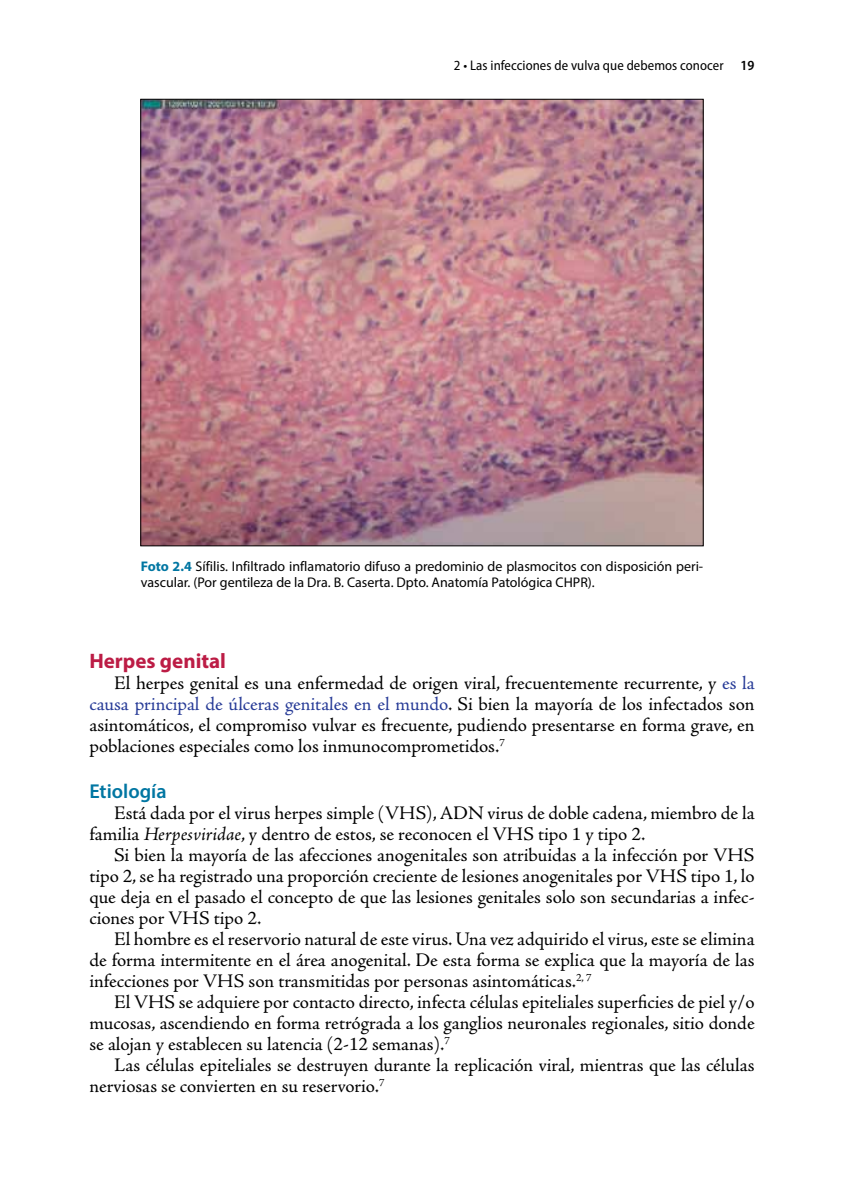
<style>
.page{position:relative;width:844px;height:1191px;background:#fff}
.page>*{position:absolute;margin:0;border:0;box-sizing:border-box;transform-origin:0 0}
.t1{font:700 21px "Myriad Pro";color:#bc1c45}
.t2{font:600 20.12px "Myriad Pro";color:#0076a2}
.t3{font:19.25px/21px "Adobe Jenson Pro";color:#000;text-align:justify}
.t4{font:14px/15.8px "Myriad Pro";color:#000}
.t5{font:semi-condensed 14px "Myriad Pro";letter-spacing:.005em;color:#000}
.s1{font-weight:600}
.s2{font-weight:700;color:#0076a2}
.s3{color:#273b97}
.s4{font-style:italic}
</style>
<div class="page">
<img style="left:142px;top:101px;width:559px;height:443px">
<p class="t5" style="left:453px;top:58px;width:302px">2 • Las infecciones de vulva que debemos conocer <span class="s1">19</span></p>
<p class="t4" style="left:141px;top:558px;width:564px"><span class="s2">Foto 2.4</span> Sífilis. Infiltrado inflamatorio difuso a predominio de plasmocitos con disposición peri&shy;vascular. (Por gentileza de la Dra. B. Caserta. Dpto. Anatomía Patológica CHPR).</p>
<p class="t1" style="left:89px;top:647px;width:138px">Herpes genital</p>
<p class="t3" style="left:89px;top:673px;width:666px;text-indent:25px">El herpes genital es una enfermedad de origen viral, frecuentemente recurrente, y <span class="s3">es la causa principal de úlceras genitales en el mundo</span>. Si bien la mayoría de los infectados son asintomáticos, el compromiso vulvar es frecuente, pudiendo presentarse en forma grave, en poblaciones especiales como los inmunocomprometidos.<sup>7</sup></p>
<p class="t2" style="left:89px;top:778px;width:79px">Etiología</p>
<p class="t3" style="left:89px;top:803px;width:666px;text-indent:25px">Está dada por el virus herpes simple (VHS), ADN virus de doble cadena, miembro de la familia <span class="s4">Herpesviridae</span>, y dentro de estos, se reconocen el VHS tipo 1 y tipo 2.</p>
<p class="t3" style="left:89px;top:845px;width:666px;text-indent:25px">Si bien la mayoría de las afecciones anogenitales son atribuidas a la infección por VHS tipo 2, se ha registrado una proporción creciente de lesiones anogenitales por VHS tipo 1, lo que deja en el pasado el concepto de que las lesiones genitales solo son secundarias a infec&shy;ciones por VHS tipo 2.</p>
<p class="t3" style="left:89px;top:929px;width:666px;text-indent:25px">El hombre es el reservorio natural de este virus. Una vez adquirido el virus, este se elimina de forma intermitente en el área anogenital. De esta forma se explica que la mayoría de las infecciones por VHS son transmitidas por personas asintomáticas.<sup>2,</sup> <sup>7</sup></p>
<p class="t3" style="left:89px;top:992px;width:666px;text-indent:25px">El VHS se adquiere por contacto directo, infecta células epiteliales superficies de piel y/o mucosas, ascendiendo en forma retrógrada a los ganglios neuronales regionales, sitio donde se alojan y establecen su latencia (2-12 semanas).<sup>7</sup></p>
<p class="t3" style="left:89px;top:1055px;width:666px;text-indent:25px">Las células epiteliales se destruyen durante la replicación viral, mientras que las células nerviosas se convierten en su reservorio.<sup>7</sup></p>
</div>
